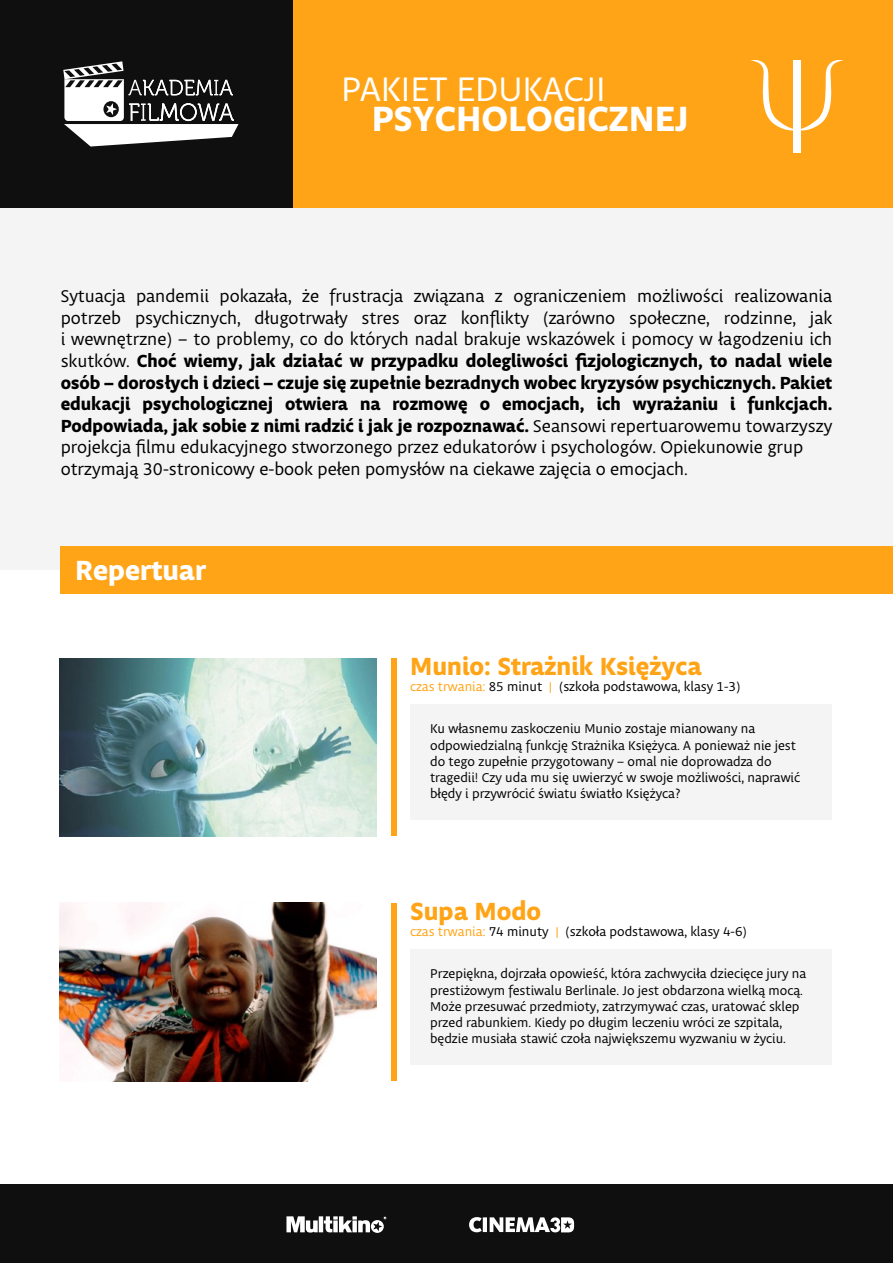
<style>
.page{position:relative;width:893px;height:1263px;background:#fff}
.page>*{position:absolute;margin:0;border:0;box-sizing:border-box;transform-origin:0 0}
.t1{font:700 36px "Obliqua Sans";color:#fff}
.t2{font:36px "Obliqua Sans";color:#fff}
.t3{font:700 28.5px "Obliqua Sans";color:#fff}
.t4{font:700 25.5px "Obliqua Sans";color:#ffa416}
.t5{font:18px/21.6px "Obliqua Sans";color:#000}
.t6{font:13.5px/16.2px "Obliqua Sans";color:#000}
.s1{font-weight:700}
.s2{color:#ffa416}
</style>
<div class="page">
<img style="left:60px;top:903px;width:317px;height:178px">
<div style="left:0;top:206px;width:893px;height:364px;background:#f4f4f4"></div>
<img style="left:60px;top:658px;width:317px;height:178px">
<div style="left:410px;top:949px;width:422px;height:116px;background:#f4f4f4"></div>
<div style="left:391px;top:903px;width:5px;height:178px;background:#ffa416"></div>
<div style="left:0;top:0;width:294px;height:208px;background:#0f0f0f"></div>
<svg style="left:63px;top:61px;width:176px;height:86px"></svg>
<div style="left:0;top:1184px;width:893px;height:79px;background:#0f0f0f"></div>
<svg style="left:469px;top:1217px;width:105px;height:15px"></svg>
<svg style="left:286px;top:1216px;width:101px;height:17px"></svg>
<div style="left:294px;top:0;width:599px;height:208px;background:#ffa416"></div>
<div style="left:61px;top:546px;width:832px;height:48px;background:#ffa416"></div>
<div style="left:793px;top:60px;width:8px;height:93px;background:#fff"></div>
<svg style="left:750px;top:60px;width:94px;height:70px"></svg>
<div style="left:410px;top:704px;width:422px;height:116px;background:#f4f4f4"></div>
<div style="left:391px;top:658px;width:5px;height:178px;background:#ffa416"></div>
<h1 class="t2" style="left:341px;top:69px;width:266px">PAKIET EDUKACJI</h1>
<h1 class="t1" style="left:372px;top:98px;width:318px">PSYCHOLOGICZNEJ</h1>
<p class="t5" style="left:61px;top:286px;width:773px">Sytuacja pandemii pokazała, że frustracja związana z ograniczeniem możliwości realizowania potrzeb psychicznych, długotrwały stres oraz konflikty (zarówno społeczne, rodzinne, jak i wewnętrzne) – to problemy, co do których nadal brakuje wskazówek i pomocy w łagodzeniu ich skutków. <span class="s1">Choć wiemy, jak działać w przypadku dolegliwości fizjologicznych, to nadal wiele osób – dorosłych i dzieci – czuje się zupełnie bezradnych wobec kryzysów psychicznych. Pakiet edukacji psychologicznej otwiera na rozmowę o emocjach, ich wyrażaniu i funkcjach.<br>Podpowiada, jak sobie z nimi radzić i jak je rozpoznawać.</span> Seansowi repertuarowemu towarzyszy projekcja filmu edukacyjnego stworzonego przez edukatorów i psychologów. Opiekunowie grup otrzymają 30-stronicowy e-book pełen pomysłów na ciekawe zajęcia o emocjach.</p>
<h2 class="t3" style="left:75px;top:554px;width:132px">Repertuar</h2>
<h3 class="t4" style="left:410px;top:652px;width:293px">Munio: Strażnik Księżyca</h3>
<p class="t6" style="left:410px;top:679px;width:332px"><span class="s2">czas trwania:</span> 85 minut <span class="s2">|</span> (szkoła podstawowa, klasy 1-3)</p>
<p class="t6" style="left:430px;top:721px;width:371px">Ku własnemu zaskoczeniu Munio zostaje mianowany na odpowiedzialną funkcję Strażnika Księżyca. A ponieważ nie jest do tego zupełnie przygotowany – omal nie doprowadza do tragedii! Czy uda mu się uwierzyć w swoje możliwości, naprawić błędy i przywrócić światu światło Księżyca?</p>
<h3 class="t4" style="left:410px;top:897px;width:132px">Supa Modo</h3>
<p class="t6" style="left:410px;top:924px;width:338px"><span class="s2">czas trwania:</span> 74 minuty <span class="s2">|</span> (szkoła podstawowa, klasy 4-6)</p>
<p class="t6" style="left:430px;top:966px;width:378px">Przepiękna, dojrzała opowieść, która zachwyciła dziecięce jury na prestiżowym festiwalu Berlinale. Jo jest obdarzona wielką mocą.<br>Może przesuwać przedmioty, zatrzymywać czas, uratować sklep przed rabunkiem. Kiedy po długim leczeniu wróci ze szpitala, będzie musiała stawić czoła największemu wyzwaniu w życiu.</p>
</div>
